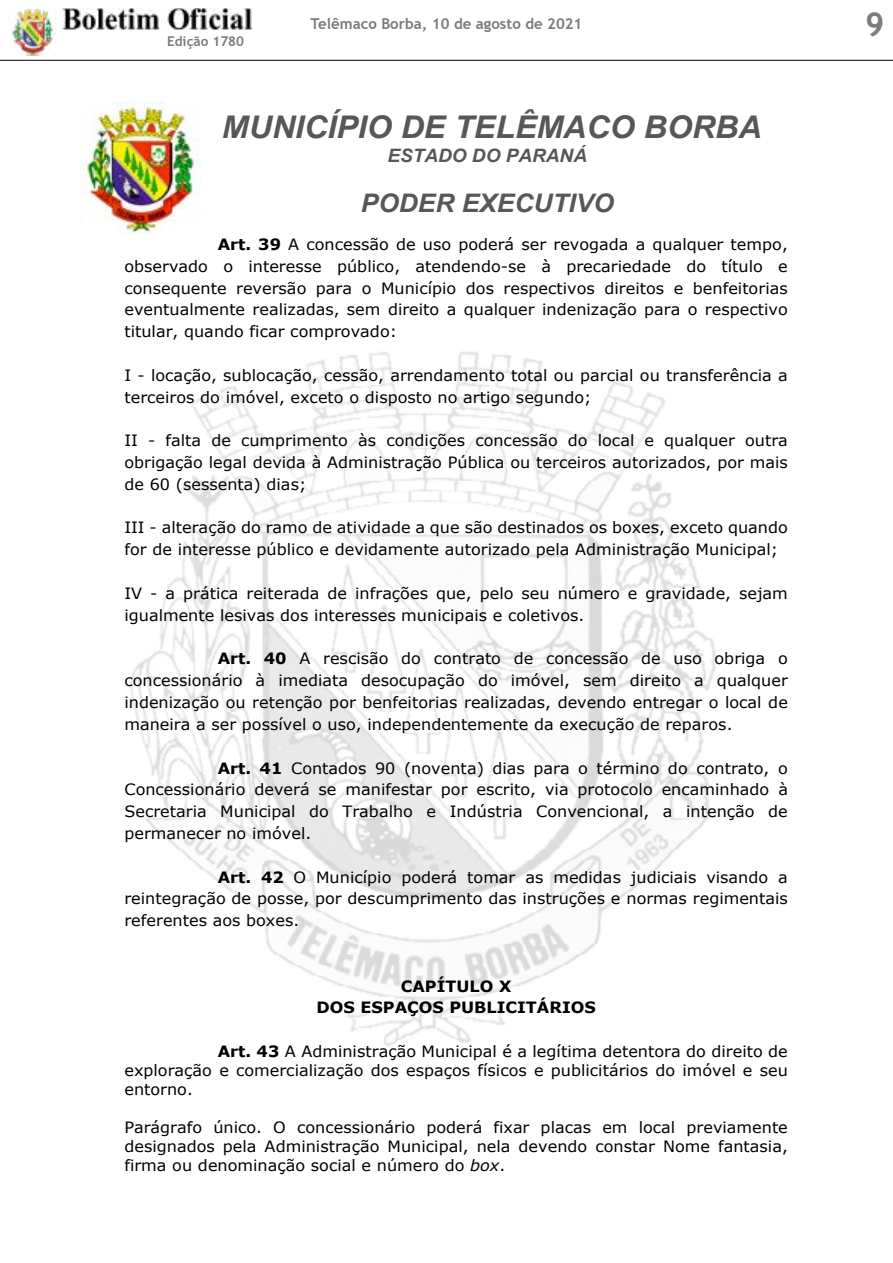
<style>
.page{position:relative;width:893px;height:1263px;background:#fff}
.page>*{position:absolute;margin:0;border:0;box-sizing:border-box;transform-origin:0 0}
.t1{font:700 33px "Trebuchet MS";color:#7c7b7b}
.t2{font:italic 700 31.2px "Arial";color:#575756}
.t3{font:italic 700 25.5px "Arial";color:#575756}
.t4{font:italic 700 18.45px "Arial";color:#575756}
.t5{font:15.6px/21.8px "Verdana";color:#000;text-align:justify}
.t6{font:700 15.6px/21.8px "Verdana";color:#000;text-align:center}
.t7{font:700 15px "Trebuchet MS";color:#7c7b7b}
.t8{font:700 13.5px "Trebuchet MS";color:#7c7b7b}
.s1{font-weight:700}
.s2{font-style:italic}
</style>
<div class="page">
<img style="left:12px;top:9px;width:43px;height:47px">
<img style="left:62px;top:8px;width:191px;height:21px">
<hr style="left:0;top:60px;width:893px;height:1px;background:#000">
<img style="left:81px;top:102px;width:119px;height:133px">
<img style="left:130px;top:352px;width:586px;height:694px">
<p class="t8" style="left:167px;top:33px;width:79px">Edição 1780</p>
<p class="t7" style="left:311px;top:14px;width:273px">Telêmaco Borba, 10 de agosto de 2021</p>
<h1 class="t1" style="left:865px;top:3px;width:21px">9</h1>
<h2 class="t2" style="left:222px;top:106px;width:541px">MUNICÍPIO DE TELÊMACO BORBA</h2>
<p class="t4" style="left:387px;top:143px;width:201px">ESTADO DO PARANÁ</p>
<h3 class="t3" style="left:361px;top:186px;width:255px">PODER EXECUTIVO</h3>
<p class="t5" style="left:124px;top:233px;width:665px;text-indent:93px"><span class="s1">Art. 39</span> A concessão de uso poderá ser revogada a qualquer tempo, observado o interesse público, atendendo-se à precariedade do título e consequente reversão para o Município dos respectivos direitos e benfeitorias eventualmente realizadas, sem direito a qualquer indenização para o respectivo titular, quando ficar comprovado:</p>
<p class="t5" style="left:124px;top:364px;width:665px">I - locação, sublocação, cessão, arrendamento total ou parcial ou transferência a terceiros do imóvel, exceto o disposto no artigo segundo;</p>
<p class="t5" style="left:124px;top:429px;width:665px">II - falta de cumprimento às condições concessão do local e qualquer outra obrigação legal devida à Administração Pública ou terceiros autorizados, por mais de 60 (sessenta) dias;</p>
<p class="t5" style="left:124px;top:517px;width:665px">III - alteração do ramo de atividade a que são destinados os boxes, exceto quando for de interesse público e devidamente autorizado pela Administração Municipal;</p>
<p class="t5" style="left:124px;top:582px;width:665px">IV - a prática reiterada de infrações que, pelo seu número e gravidade, sejam igualmente lesivas dos interesses municipais e coletivos.</p>
<p class="t5" style="left:124px;top:648px;width:665px;text-indent:93px"><span class="s1">Art. 40</span> A rescisão do contrato de concessão de uso obriga o concessionário à imediata desocupação do imóvel, sem direito a qualquer indenização ou retenção por benfeitorias realizadas, devendo entregar o local de maneira a ser possível o uso, independentemente da execução de reparos.</p>
<p class="t5" style="left:124px;top:757px;width:665px;text-indent:93px"><span class="s1">Art. 41</span> Contados 90 (noventa) dias para o término do contrato, o Concessionário deverá se manifestar por escrito, via protocolo encaminhado à Secretaria Municipal do Trabalho e Indústria Convencional, a intenção de permanecer no imóvel.</p>
<p class="t5" style="left:124px;top:866px;width:665px;text-indent:93px"><span class="s1">Art. 42</span> O Município poderá tomar as medidas judiciais visando a reintegração de posse, por descumprimento das instruções e normas regimentais referentes aos boxes.</p>
<p class="t6" style="left:316px;top:975px;width:281px">CAPÍTULO X<br>DOS ESPAÇOS PUBLICITÁRIOS</p>
<p class="t5" style="left:124px;top:1042px;width:665px;line-height:18.9px;text-indent:93px"><span class="s1">Art. 43</span> A Administração Municipal é a legítima detentora do direito de exploração e comercialização dos espaços físicos e publicitários do imóvel e seu entorno.</p>
<p class="t5" style="left:124px;top:1118px;width:665px;line-height:19px">Parágrafo único. O concessionário poderá fixar placas em local previamente designados pela Administração Municipal, nela devendo constar Nome fantasia, firma ou denominação social e número do <span class="s2">box</span>.</p>
</div>
